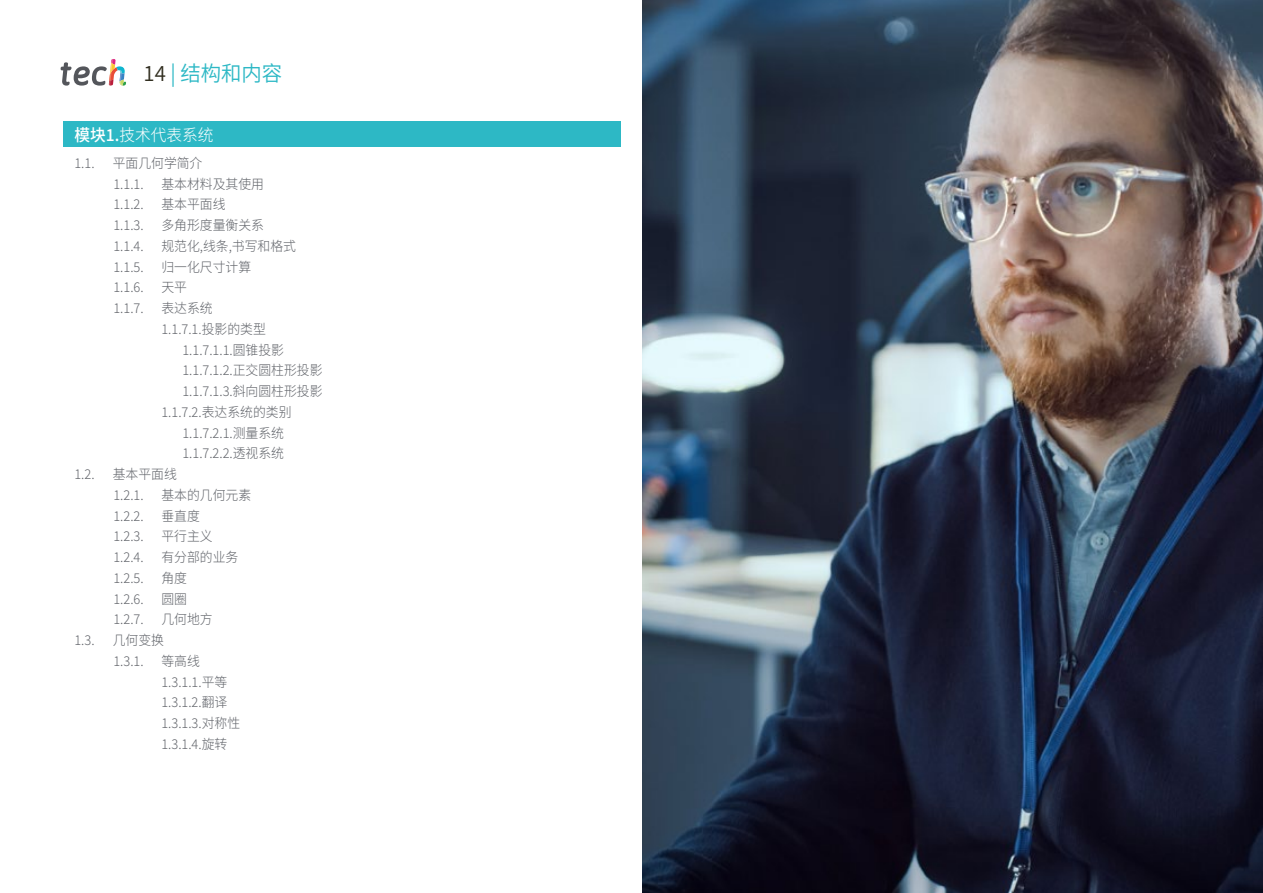
<style>
.page{position:relative;width:1263px;height:893px;background:#fff}
.page>*{position:absolute;margin:0;border:0;box-sizing:border-box;transform-origin:0 0}
.t1{font:21px "Source Han Sans CN";color:#2db8c5}
.t2{font:300 16.5px "Source Han Sans CN";color:#fff;scale:.95 1}
.t3{font:300 13.5px/20.7px "Source Han Sans CN";color:#61646a;scale:.95 1}
.s1{color:#312e20}
.s2{font-weight:500}
</style>
<div class="page">
<img style="left:642px;top:0;width:621px;height:893px">
<svg style="left:61px;top:59px;width:65px;height:27px"></svg>
<div style="left:63px;top:121px;width:558px;height:26px;background:#2db8c5"></div>
<h1 class="t1" style="left:144px;top:61px;width:140px"><span class="s1">14</span> | 结构和内容</h1>
<p class="t2" style="left:74px;top:125px;width:148px"><span class="s2">模块1.</span>技术代表系统</p>
<p class="t3" style="left:74px;top:153px;width:23px">1.1.</p>
<p class="t3" style="left:113px;top:153px;width:96px">平面几何学简介<br>1.1.1.</p>
<p class="t3" style="left:161px;top:174px;width:109px">基本材料及其使用</p>
<p class="t3" style="left:113px;top:194px;width:33px">1.1.2.</p>
<p class="t3" style="left:161px;top:194px;width:69px">基本平面线</p>
<p class="t3" style="left:113px;top:215px;width:33px">1.1.3.</p>
<p class="t3" style="left:161px;top:215px;width:109px">多角形度量衡关系</p>
<p class="t3" style="left:113px;top:236px;width:33px">1.1.4.</p>
<p class="t3" style="left:161px;top:236px;width:143px">规范化,线条,书写和格式</p>
<p class="t3" style="left:113px;top:257px;width:33px">1.1.5.</p>
<p class="t3" style="left:161px;top:257px;width:96px">归一化尺寸计算</p>
<p class="t3" style="left:113px;top:277px;width:33px">1.1.6.</p>
<p class="t3" style="left:161px;top:277px;width:28px">天平</p>
<p class="t3" style="left:113px;top:298px;width:33px">1.1.7.</p>
<p class="t3" style="left:161px;top:298px;width:55px">表达系统</p>
<p class="t3" style="left:161px;top:319px;width:111px">1.1.7.1.投影的类型</p>
<p class="t3" style="left:182px;top:340px;width:108px">1.1.7.1.1.圆锥投影</p>
<p class="t3" style="left:182px;top:360px;width:149px">1.1.7.1.2.正交圆柱形投影</p>
<p class="t3" style="left:182px;top:381px;width:149px">1.1.7.1.3.斜向圆柱形投影</p>
<p class="t3" style="left:161px;top:402px;width:138px">1.1.7.2.表达系统的类别</p>
<p class="t3" style="left:182px;top:423px;width:108px">1.1.7.2.1.测量系统</p>
<p class="t3" style="left:182px;top:443px;width:108px">1.1.7.2.2.透视系统</p>
<p class="t3" style="left:74px;top:464px;width:23px">1.2.</p>
<p class="t3" style="left:113px;top:464px;width:69px">基本平面线<br>1.2.1.</p>
<p class="t3" style="left:161px;top:485px;width:96px">基本的几何元素</p>
<p class="t3" style="left:113px;top:506px;width:33px">1.2.2.</p>
<p class="t3" style="left:161px;top:506px;width:42px">垂直度</p>
<p class="t3" style="left:113px;top:526px;width:33px">1.2.3.</p>
<p class="t3" style="left:161px;top:526px;width:55px">平行主义</p>
<p class="t3" style="left:113px;top:547px;width:33px">1.2.4.</p>
<p class="t3" style="left:161px;top:547px;width:83px">有分部的业务</p>
<p class="t3" style="left:113px;top:568px;width:33px">1.2.5.</p>
<p class="t3" style="left:161px;top:568px;width:28px">角度</p>
<p class="t3" style="left:113px;top:589px;width:33px">1.2.6.</p>
<p class="t3" style="left:161px;top:589px;width:28px">圆圈</p>
<p class="t3" style="left:113px;top:609px;width:33px">1.2.7.</p>
<p class="t3" style="left:161px;top:609px;width:55px">几何地方</p>
<p class="t3" style="left:74px;top:630px;width:23px">1.3.</p>
<p class="t3" style="left:113px;top:630px;width:56px">几何变换<br>1.3.1.</p>
<p class="t3" style="left:161px;top:651px;width:84px">等高线<br>1.3.1.1.平等<br>1.3.1.2.翻译<br>1.3.1.3.对称性<br>1.3.1.4.旋转</p>
</div>
